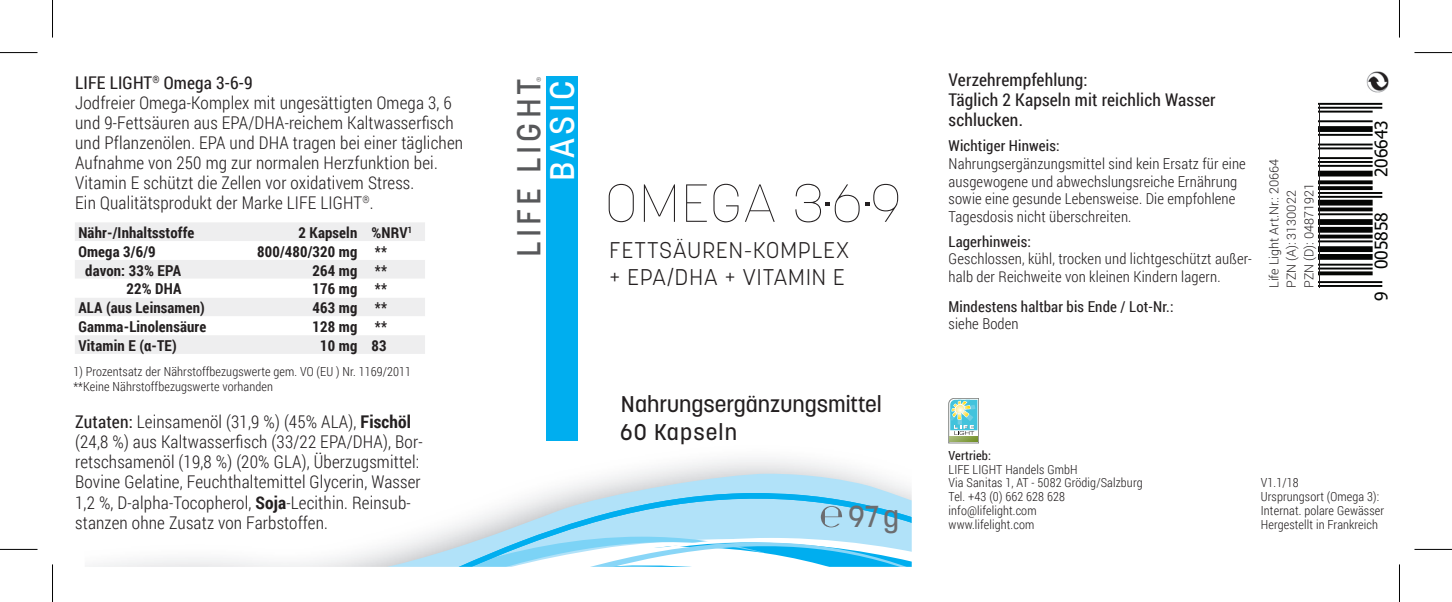
<style>
.page{position:relative;width:1452px;height:602px;background:#fff}
.page>*{position:absolute;margin:0;border:0;box-sizing:border-box;transform-origin:0 0}
.t1{font:100 53px "Korolev";letter-spacing:.05em;color:#231f20}
.t2{font:500 33.75px "Korolev";letter-spacing:.11em;color:#fff}
.t3{font:500 32.75px "Korolev";letter-spacing:.12em;color:#57585a}
.t4{font:500 30px "Korolev";color:#6c6d70}
.t5{font:300 22.5px/26.8px "Korolev";letter-spacing:.05em;color:#231f20}
.t6{font:500 22.5px "Korolev";color:#231f20}
.t7{font:500 22.5px "Korolev";letter-spacing:.05em;color:#231f20}
.t8{font:300 17.5px/20px "Roboto Condensed";letter-spacing:.01em;color:#231f20}
.t9{font:17.5px/20px "Roboto Condensed";letter-spacing:.01em;color:#231f20}
.t10{font:17.5px "Tahoma";color:#040503}
.t11{font:300 15px/17.5px "Roboto Condensed";letter-spacing:.01em;color:#231f20}
.t12{font:700 15px "Roboto Condensed";letter-spacing:.01em;color:#231f20}
.t13{font:15px "Roboto Condensed";letter-spacing:.01em;color:#231f20}
.t14{font:300 12.5px/13.8px "Roboto Condensed";letter-spacing:.01em;color:#231f20}
.t15{font:300 12.5px/17.5px "Roboto";color:#231f20}
.t16{font:12.5px "Roboto Condensed";letter-spacing:.01em;color:#231f20}
.t17{font:500 11.75px "Conduit ITC";color:#57585a}
.s1{font-weight:400}
.s2{font-weight:700}
</style>
<div class="page">
<svg style="left:83px;top:309px;width:829px;height:258px"></svg>
<svg style="left:1319px;top:103px;width:64px;height:185px"></svg>
<hr style="left:1318px;top:285px;width:64px;height:1px;background:#040503">
<hr style="left:1318px;top:281px;width:64px;height:2px;background:#040503">
<svg style="left:1319px;top:271px;width:53px;height:4px"></svg>
<hr style="left:1318px;top:267px;width:54px;height:2px;background:#040503">
<hr style="left:1318px;top:263px;width:54px;height:2px;background:#040503">
<div style="left:1318px;top:254px;width:54px;height:5px;background:#040503"></div>
<div style="left:1318px;top:246px;width:54px;height:6px;background:#040503"></div>
<hr style="left:1318px;top:240px;width:54px;height:2px;background:#040503">
<svg style="left:1319px;top:234px;width:53px;height:4px"></svg>
<div style="left:1318px;top:227px;width:54px;height:5px;background:#040503"></div>
<div style="left:1318px;top:219px;width:54px;height:6px;background:#040503"></div>
<hr style="left:1318px;top:213px;width:54px;height:2px;background:#040503">
<svg style="left:1319px;top:207px;width:53px;height:4px"></svg>
<div style="left:1318px;top:199px;width:54px;height:6px;background:#040503"></div>
<hr style="left:1318px;top:196px;width:64px;height:2px;background:#040503">
<hr style="left:1318px;top:192px;width:64px;height:2px;background:#040503">
<svg style="left:1319px;top:186px;width:53px;height:4px"></svg>
<svg style="left:1319px;top:180px;width:53px;height:4px"></svg>
<div style="left:1318px;top:170px;width:54px;height:6px;background:#040503"></div>
<hr style="left:1318px;top:165px;width:54px;height:2px;background:#040503">
<hr style="left:1318px;top:161px;width:54px;height:2px;background:#040503">
<hr style="left:1318px;top:157px;width:54px;height:2px;background:#040503">
<hr style="left:1318px;top:147px;width:54px;height:2px;background:#040503">
<hr style="left:1318px;top:143px;width:54px;height:2px;background:#040503">
<hr style="left:1318px;top:134px;width:54px;height:2px;background:#040503">
<div style="left:1318px;top:126px;width:54px;height:6px;background:#040503"></div>
<hr style="left:1318px;top:120px;width:54px;height:2px;background:#040503">
<hr style="left:1318px;top:110px;width:54px;height:2px;background:#040503">
<hr style="left:1318px;top:107px;width:64px;height:2px;background:#040503">
<hr style="left:1318px;top:103px;width:64px;height:2px;background:#040503">
<img style="left:1366px;top:71px;width:23px;height:22px">
<hr style="left:1318px;top:103px;width:1px;height:184px;background:#231f20">
<svg style="left:456px;top:492px;width:456px;height:75px"></svg>
<div style="left:75px;top:222px;width:350px;height:131px;background:#eeeeef"></div>
<svg style="left:75px;top:241px;width:350px;height:94px"></svg>
<svg style="left:948px;top:398px;width:30px;height:44px"></svg>
<svg style="left:825px;top:202px;width:4px;height:4px"></svg>
<svg style="left:865px;top:202px;width:4px;height:4px"></svg>
<div style="left:546px;top:76px;width:31px;height:364px;background:#00aeef"></div>
<hr style="left:0;top:52px;width:38px;height:1px;background:#000">
<hr style="left:1414px;top:52px;width:37px;height:1px;background:#000">
<hr style="left:0;top:548px;width:38px;height:1px;background:#000">
<hr style="left:1414px;top:548px;width:37px;height:1px;background:#000">
<hr style="left:52px;top:0;width:1px;height:37px;background:#000">
<hr style="left:52px;top:564px;width:1px;height:37px;background:#000">
<hr style="left:1399px;top:0;width:1px;height:37px;background:#000">
<hr style="left:1399px;top:564px;width:1px;height:37px;background:#000">
<p class="t8" style="left:75px;top:72px;width:389px"><span class="s1">LIFE LIGHT</span><sup>®</sup> <span class="s1">Omega 3-6-9<br></span>Jodfreier Omega-Komplex mit ungesättigten Omega 3, 6 und 9-Fettsäuren aus EPA/DHA-reichem Kaltwasserfisch und Pflanzenölen. EPA und DHA tragen bei einer täglichen Aufnahme von 250 mg zur normalen Herzfunktion bei.<br>Vitamin E schützt die Zellen vor oxidativem Stress.<br>Ein Qualitätsprodukt der Marke LIFE LIGHT<sup>®</sup>.</p>
<p class="t12" style="left:78px;top:222px;width:117px">Nähr-/Inhaltsstoffe</p>
<p class="t12" style="left:298px;top:222px;width:115px">2 Kapseln %NRV<sup>1</sup></p>
<p class="t12" style="left:78px;top:241px;width:79px">Omega 3/6/9</p>
<p class="t12" style="left:257px;top:241px;width:131px">800/480/320 mg **</p>
<p class="t12" style="left:85px;top:259px;width:97px">davon: 33% EPA</p>
<p class="t12" style="left:312px;top:259px;width:76px">264 mg **</p>
<p class="t12" style="left:126px;top:278px;width:57px">22% DHA</p>
<p class="t12" style="left:312px;top:278px;width:76px">176 mg **</p>
<p class="t12" style="left:78px;top:297px;width:128px">ALA (aus Leinsamen)</p>
<p class="t12" style="left:312px;top:297px;width:76px">463 mg **</p>
<p class="t12" style="left:78px;top:316px;width:129px">Gamma-Linolensäure</p>
<p class="t12" style="left:312px;top:316px;width:76px">128 mg **</p>
<p class="t12" style="left:78px;top:334px;width:100px">Vitamin E (α-TE)</p>
<p class="t12" style="left:320px;top:334px;width:68px">10 mg 83</p>
<p class="t14" style="left:73px;top:363px;width:339px;line-height:15px">1) Prozentsatz der Nährstoffbezugswerte gem. VO (EU ) Nr. 1169/2011 **Keine Nährstoffbezugswerte vorhanden</p>
<p class="t8" style="left:75px;top:411px;width:349px"><span class="s1">Zutaten:</span> Leinsamenöl (31,9 %) (45% ALA), <span class="s2">Fischöl </span>(24,8 %) aus Kaltwasserfisch (33/22 EPA/DHA), Bor&shy;retschsamenöl (19,8 %) (20% GLA), Überzugsmittel:<br>Bovine Gelatine, Feuchthaltemittel Glycerin, Wasser 1,2 %, D-alpha-Tocopherol, <span class="s2">Soja</span>-Lecithin. Reinsub&shy;stanzen ohne Zusatz von Farbstoffen.</p>
<p class="t17" style="left:534px;top:82px;width:7px;rotate:-90deg">®</p>
<h3 class="t3" style="left:508px;top:256px;width:180px;rotate:-90deg">LIFE LIGHT</h3>
<h2 class="t2" style="left:541px;top:181px;width:102px;rotate:-90deg">BASIC</h2>
<h1 class="t1" style="left:605px;top:169px;width:297px">OMEGA 369</h1>
<p class="t5" style="left:609px;top:237px;width:241px">FETTSÄUREN-KOMPLEX + EPA/DHA + VITAMIN E</p>
<p class="t6" style="left:621px;top:390px;width:262px">Nahrungsergänzungsmittel</p>
<p class="t7" style="left:620px;top:417px;width:118px">60 Kapseln</p>
<h3 class="t4" style="left:848px;top:497px;width:53px">97 g</h3>
<p class="t9" style="left:948px;top:69px;width:268px">Verzehrempfehlung:<br>Täglich 2 Kapseln mit reichlich Wasser schlucken.</p>
<p class="t13" style="left:948px;top:135px;width:112px">Wichtiger Hinweis:</p>
<p class="t11" style="left:948px;top:154px;width:299px">Nahrungsergänzungsmittel sind kein Ersatz für eine ausgewogene und abwechslungsreiche Ernährung sowie eine gesunde Lebensweise. Die empfohlene Tagesdosis nicht überschreiten.</p>
<p class="t13" style="left:948px;top:230px;width:84px">Lagerhinweis:</p>
<p class="t11" style="left:948px;top:249px;width:305px">Geschlossen, kühl, trocken und lichtgeschützt außer&shy;halb der Reichweite von kleinen Kindern lagern.</p>
<p class="t13" style="left:948px;top:295px;width:226px">Mindestens haltbar bis Ende / Lot-Nr.:</p>
<p class="t11" style="left:948px;top:314px;width:72px">siehe Boden</p>
<p class="t15" style="left:1264px;top:288px;width:130px;rotate:-90deg">Life Light Art.Nr.: 20664<br>PZN (A): 3130022<br>PZN (D): 04871921</p>
<p class="t10" style="left:1369px;top:177px;width:59px;rotate:-90deg">206643</p>
<p class="t10" style="left:1369px;top:269px;width:59px;rotate:-90deg">005858</p>
<p class="t10" style="left:1369px;top:301px;width:11px;rotate:-90deg">9</p>
<p class="t16" style="left:948px;top:446px;width:44px">Vertrieb:</p>
<p class="t14" style="left:948px;top:461px;width:195px">LIFE LIGHT Handels GmbH<br>Via Sanitas 1, AT - 5082 Grödig/Salzburg<br>Tel. +43 (0) 662 628 628 info@lifelight.com<br>www.lifelight.com</p>
<p class="t14" style="left:1260px;top:475px;width:125px">V1.1/18<br>Ursprungsort (Omega 3):<br>Internat. polare Gewässer<br>Hergestellt in Frankreich</p>
</div>
